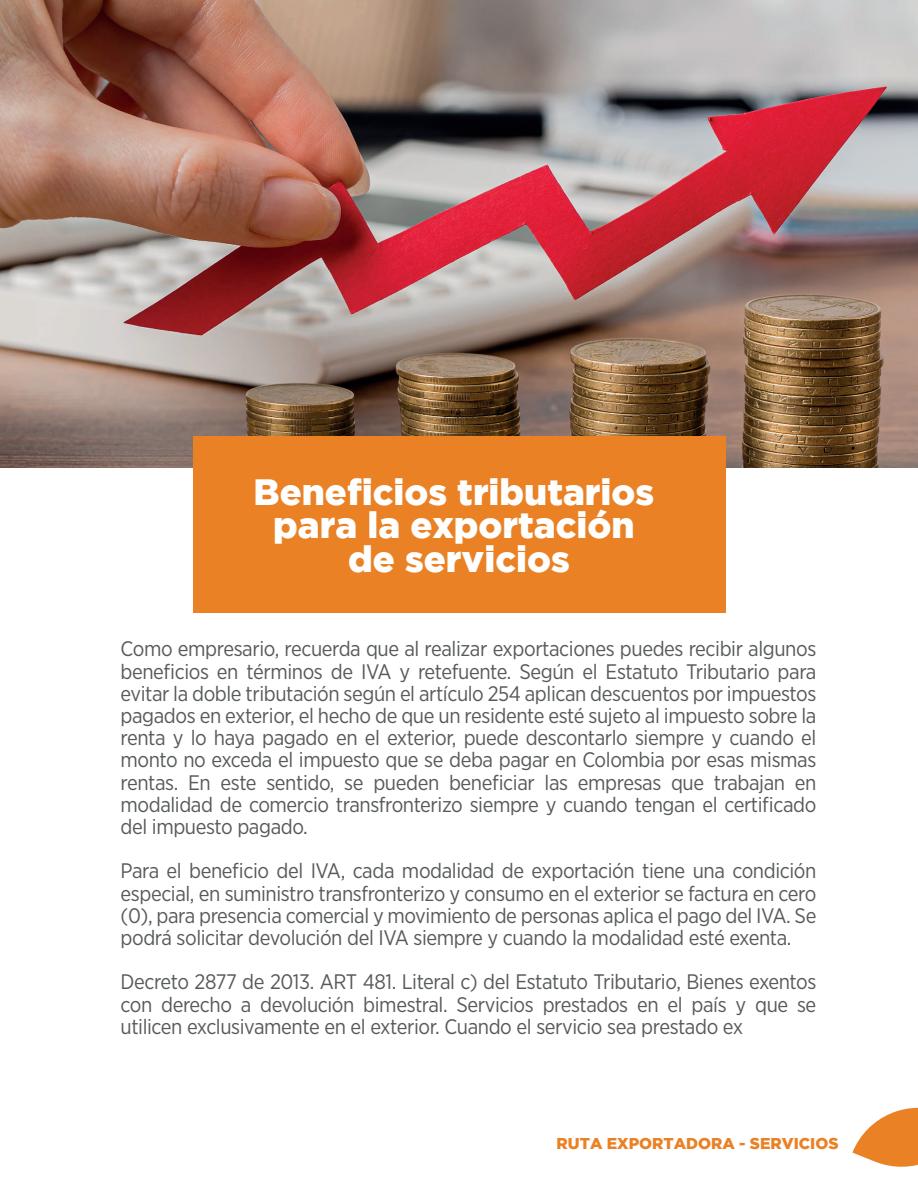
<style>
.page{position:relative;width:918px;height:1188px;background:#fff}
.page>*{position:absolute;margin:0;border:0;box-sizing:border-box;transform-origin:0 0}
.t1{font:900 36.45px/33.2px "Gotham";color:#fff;text-align:center}
.t2{font:21px/22.2px "Gotham Narrow";letter-spacing:-.02em;color:#575a5b;text-align:justify}
.t3{font:900 15.6px "Gotham";color:#ea8225}
</style>
<div class="page">
<img style="left:0;top:0;width:918px;height:467px">
<div style="left:193px;top:436px;width:532px;height:176px;background:#ea8225"></div>
<svg style="left:852px;top:1107px;width:66px;height:60px"></svg>
<h1 class="t1" style="left:254px;top:475px;width:402px">Beneficios tributarios para la exportación de servicios</h1>
<p class="t2" style="left:121px;top:638px;width:697px">Como empresario, recuerda que al realizar exportaciones puedes recibir algunos beneficios en términos de IVA y retefuente. Según el Estatuto Tributario para evitar la doble tributación según el artículo 254 aplican descuentos por impuestos pagados en exterior, el hecho de que un residente esté sujeto al impuesto sobre la renta y lo haya pagado en el exterior, puede descontarlo siempre y cuando el monto no exceda el impuesto que se deba pagar en Colombia por esas mismas rentas. En este sentido, se pueden beneficiar las empresas que trabajan en modalidad de comercio transfronterizo siempre y cuando tengan el certificado del impuesto pagado.</p>
<p class="t2" style="left:121px;top:859px;width:697px">Para el beneficio del IVA, cada modalidad de exportación tiene una condición especial, en suministro transfronterizo y consumo en el exterior se factura en cero (0), para presencia comercial y movimiento de personas aplica el pago del IVA. Se podrá solicitar devolución del IVA siempre y cuando la modalidad esté exenta.</p>
<p class="t2" style="left:121px;top:970px;width:697px">Decreto 2877 de 2013. ART 481. Literal c) del Estatuto Tributario, Bienes exentos con derecho a devolución bimestral. Servicios prestados en el país y que se utilicen exclusivamente en el exterior. Cuando el servicio sea prestado ex</p>
<p class="t3" style="left:557px;top:1134px;width:283px">RUTA EXPORTADORA - SERVICIOS</p>
</div>
